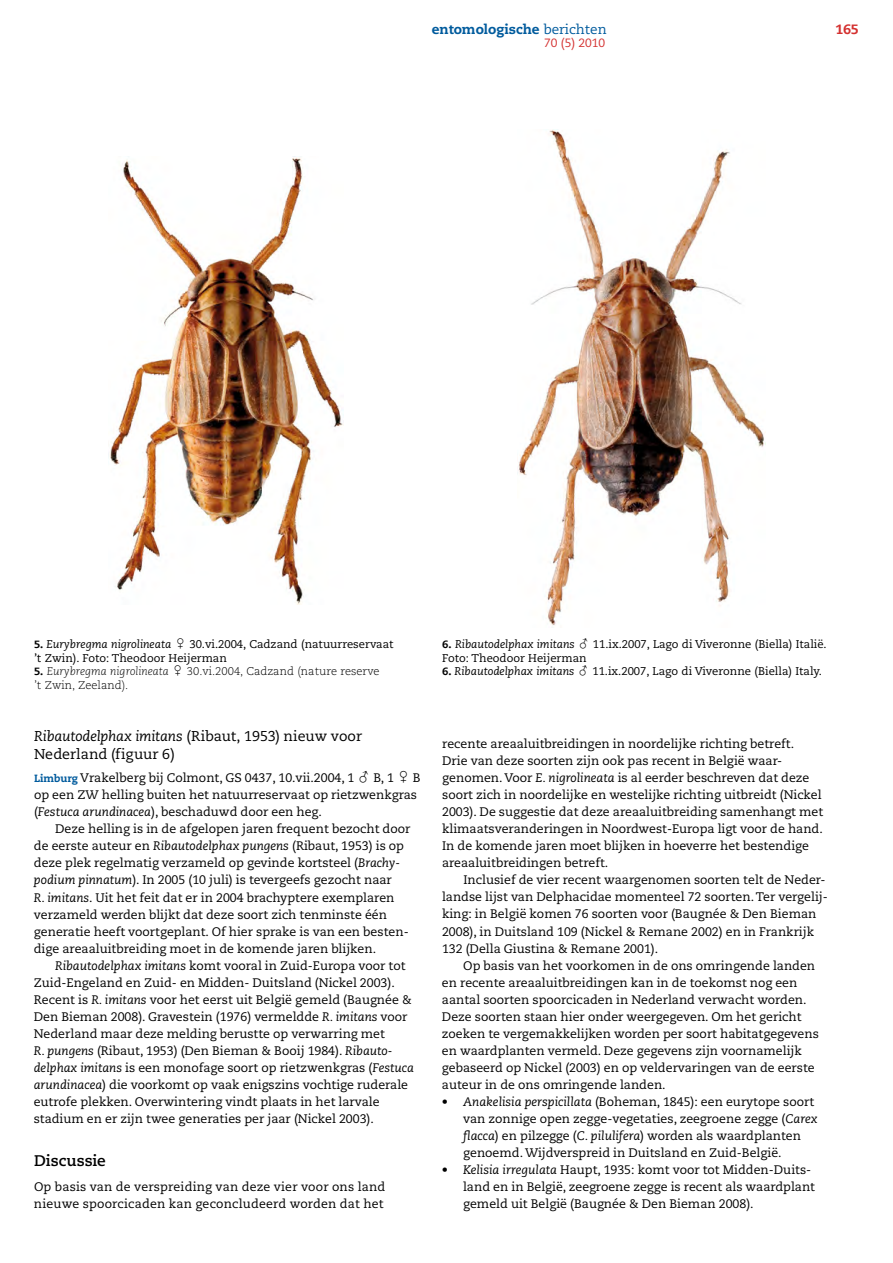
<style>
.page{position:relative;width:893px;height:1263px;background:#fff}
.page>*{position:absolute;margin:0;border:0;box-sizing:border-box;transform-origin:0 0}
.t1{font:700 15.3px "Caecilia LT Std";color:#000}
.t2{font:14.25px/18px "Caecilia LT Std";color:#000}
.t3{font:800 13.5px "Caecilia LT Std";color:#005b9d}
.t4{font:800 13.5px "Caecilia LT Std";color:#d43130}
.t5{font:12.3px/17px "Caecilia LT Std";color:#000}
.t6{font:12px "Caecilia LT Std";color:#d43130}
.t7{font:11.25px/13.5px "Caecilia LT Std";color:#000}
.t8{font:300 11.25px/13.5px "Caecilia LT Std";color:#000}
.s1{font-weight:400}
.s2{font-weight:800;font-size:10.5px}
.s3{font-style:italic}
.s4{font-family:"Universal Newswith Comm Pi";font-size:13.5px}
.s5{font-family:"Universal Newswith Comm Pi";font-weight:400;font-size:13.5px}
.s6{font-weight:800;font-size:10.5px;color:#005b9d}
.s7{font-family:"Universal Newswith Comm Pi";font-size:15.3px}
</style>
<div class="page">
<img style="left:108px;top:157px;width:236px;height:447px">
<img style="left:517px;top:130px;width:247px;height:496px">
<p class="t3" style="left:432px;top:21px;width:177px">entomologische <span class="s1">berichten</span></p>
<p class="t4" style="left:835px;top:21px;width:25px">165</p>
<p class="t6" style="left:544px;top:36px;width:62px">70 (5) 2010</p>
<p class="t7" style="left:34px;top:638px;width:361px"><span class="s2">5.</span> <span class="s3">Eurybregma nigrolineata</span> <span class="s4">/</span> 30.vi.2004, Cadzand (natuurreservaat ’t Zwin). Foto: Theodoor Heijerman</p>
<p class="t8" style="left:34px;top:665px;width:347px"><span class="s2">5.</span> <span class="s3">Eurybregma nigrolineata</span> <span class="s5">/</span> 30.vi.2004, Cadzand (nature reserve ’t Zwin, Zeeland).</p>
<p class="t2" style="left:34px;top:727px;width:330px"><span class="s3">Ribautodelphax imitans</span> (Ribaut, 1953) nieuw voor<br>Nederland (figuur 6)</p>
<p class="t5" style="left:34px;top:770px;width:388px"><span class="s6">Limburg</span> Vrakelberg bij Colmont, GS 0437, 10.vii.2004, 1 <span class="s7">?</span> B, 1 <span class="s7">/</span> B op een ZW helling buiten het natuurreservaat op rietzwenkgras (<span class="s3">Festuca arundinacea</span>), beschaduwd door een heg.</p>
<p class="t5" style="left:34px;top:821px;width:378px;text-indent:21px">Deze helling is in de afgelopen jaren frequent bezocht door de eerste auteur en <span class="s3">Ribautodelphax pungens</span> (Ribaut, 1953) is op deze plek regelmatig verzameld op gevinde kortsteel (<span class="s3">Brachy&shy;podium pinnatum</span>). In 2005 (10 juli) is tevergeefs gezocht naar<br><span class="s3">R. imitans</span>. Uit het feit dat er in 2004 brachyptere exemplaren verzameld werden blijkt dat deze soort zich tenminste één generatie heeft voortgeplant. Of hier sprake is van een besten&shy;dige areaaluitbreiding moet in de komende jaren blijken.</p>
<p class="t5" style="left:34px;top:957px;width:382px;text-indent:21px"><span class="s3">Ribautodelphax imitans</span> komt vooral in Zuid-Europa voor tot Zuid-Engeland en Zuid- en Midden- Duitsland (Nickel 2003).<br>Recent is <span class="s3">R. imitans</span> voor het eerst uit België gemeld (Baugnée &amp; Den Bieman 2008). Gravestein (1976) vermeldde <span class="s3">R. imitans</span> voor Nederland maar deze melding berustte op verwarring met<br><span class="s3">R. pungens</span> (Ribaut, 1953) (Den Bieman &amp; Booij 1984). <span class="s3">Ribauto&shy;delphax imitans</span> is een monofage soort op rietzwenkgras (<span class="s3">Festuca arundinacea</span>) die voorkomt op vaak enigszins vochtige ruderale eutrofe plekken. Overwintering vindt plaats in het larvale stadium en er zijn twee generaties per jaar (Nickel 2003).</p>
<p class="t1" style="left:34px;top:1152px;width:73px">Discussie</p>
<p class="t5" style="left:34px;top:1178px;width:353px">Op basis van de verspreiding van deze vier voor ons land nieuwe spoorcicaden kan geconcludeerd worden dat het</p>
<p class="t7" style="left:442px;top:638px;width:386px"><span class="s2">6.</span> <span class="s3">Ribautodelphax imitans</span> <span class="s4">?</span> 11.ix.2007, Lago di Viveronne (Biella) Italië.<br>Foto: Theodoor Heijerman</p>
<p class="t7" style="left:442px;top:665px;width:381px"><span class="s2">6.</span> <span class="s3">Ribautodelphax imitans</span> <span class="s4">?</span> 11.ix.2007, Lago di Viveronne (Biella) Italy.</p>
<p class="t5" style="left:442px;top:736px;width:383px">recente areaaluitbreidingen in noordelijke richting betreft.<br>Drie van deze soorten zijn ook pas recent in België waar&shy;genomen.Voor <span class="s3">E. nigrolineata</span> is al eerder beschreven dat deze soort zich in noordelijke en westelijke richting uitbreidt (Nickel 2003). De suggestie dat deze areaaluitbreiding samenhangt met klimaatsveranderingen in Noordwest-Europa ligt voor de hand.<br>In de komende jaren moet blijken in hoeverre het bestendige areaaluitbreidingen betreft.</p>
<p class="t5" style="left:442px;top:872px;width:387px;text-indent:21px">Inclusief de vier recent waargenomen soorten telt de Neder&shy;landse lijst van Delphacidae momenteel 72 soorten.Ter vergelij&shy;king: in België komen 76 soorten voor (Baugnée &amp; Den Bieman 2008), in Duitsland 109 (Nickel &amp; Remane 2002) en in Frankrijk 132 (Della Giustina &amp; Remane 2001).</p>
<p class="t5" style="left:442px;top:957px;width:378px;text-indent:21px">Op basis van het voorkomen in de ons omringende landen en recente areaaluitbreidingen kan in de toekomst nog een aantal soorten spoorcicaden in Nederland verwacht worden.<br>Deze soorten staan hier onder weergegeven. Om het gericht zoeken te vergemakkelijken worden per soort habitatgegevens en waardplanten vermeld. Deze gegevens zijn voornamelijk gebaseerd op Nickel (2003) en op veldervaringen van de eerste auteur in de ons omringende landen.</p>
<p class="t5" style="left:463px;top:1093px;width:356px;text-indent:-21px"><span class="s3">• Anakelisia perspicillata</span> (Boheman, 1845): een eurytope soort van zonnige open zegge-vegetaties, zeegroene zegge (<span class="s3">Carex flacca</span>) en pilzegge (<span class="s3">C. pilulifera</span>) worden als waardplanten genoemd. Wijdverspreid in Duitsland en Zuid-België.</p>
<p class="t5" style="left:463px;top:1161px;width:354px;text-indent:-21px"><span class="s3">• Kelisia irregulata</span> Haupt, 1935: komt voor tot Midden-Duits&shy;land en in België, zeegroene zegge is recent als waardplant gemeld uit België (Baugnée &amp; Den Bieman 2008).</p>
</div>
